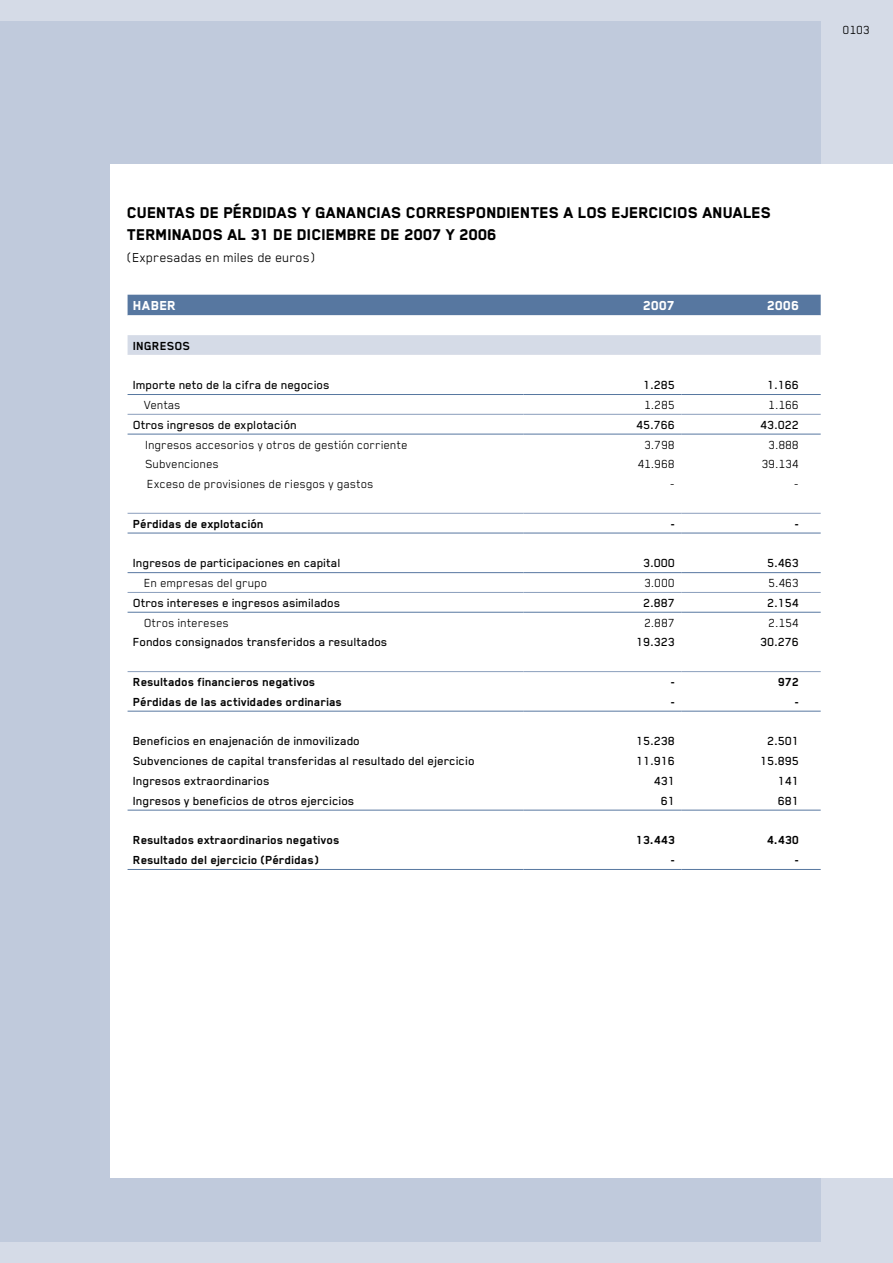
<style>
.page{position:relative;width:893px;height:1263px;background:#d5dbe7}
.page>*{position:absolute;margin:0;border:0;box-sizing:border-box;transform-origin:0 0}
.t1{font:800 18px "Blender";color:#000}
.t2{font:15px "Blender";color:#000}
.t3{font:800 15px "Blender";letter-spacing:.025em;color:#fff}
.t4{font:500 13.5px "Blender";color:#000}
.t5{font:13.5px "Blender";color:#000}
.t6{font:700 13.5px "Blender";color:#000}
</style>
<div class="page">
<div style="left:0;top:21px;width:821px;height:1221px;background:#c0cadc"></div>
<div style="left:111px;top:164px;width:782px;height:1014px;background:#fff"></div>
<div style="left:128px;top:295px;width:693px;height:20px;background:#5777a0"></div>
<div style="left:128px;top:335px;width:693px;height:20px;background:#d5dbe7"></div>
<svg style="left:128px;top:573px;width:693px;height:237px"></svg>
<svg style="left:128px;top:413px;width:693px;height:120px"></svg>
<hr style="left:128px;top:869px;width:395px;height:1px;background:#5777a0">
<hr style="left:523px;top:869px;width:158px;height:1px;background:#5777a0">
<hr style="left:681px;top:869px;width:140px;height:1px;background:#5777a0">
<hr style="left:128px;top:394px;width:395px;height:1px;background:#5777a0">
<hr style="left:523px;top:394px;width:158px;height:1px;background:#5777a0">
<hr style="left:681px;top:394px;width:140px;height:1px;background:#5777a0">
<hr style="left:128px;top:434px;width:395px;height:1px;background:#5777a0">
<hr style="left:523px;top:434px;width:158px;height:1px;background:#5777a0">
<hr style="left:681px;top:434px;width:140px;height:1px;background:#5777a0">
<hr style="left:128px;top:414px;width:395px;height:1px;background:#8a9ebc">
<hr style="left:523px;top:414px;width:158px;height:1px;background:#8a9ebc">
<hr style="left:681px;top:414px;width:140px;height:1px;background:#8a9ebc">
<hr style="left:128px;top:572px;width:395px;height:1px;background:#5777a0">
<hr style="left:523px;top:572px;width:158px;height:1px;background:#5777a0">
<hr style="left:681px;top:572px;width:140px;height:1px;background:#5777a0">
<hr style="left:128px;top:592px;width:395px;height:1px;background:#8a9ebc">
<hr style="left:523px;top:592px;width:158px;height:1px;background:#8a9ebc">
<hr style="left:681px;top:592px;width:140px;height:1px;background:#8a9ebc">
<hr style="left:128px;top:612px;width:395px;height:1px;background:#5777a0">
<hr style="left:523px;top:612px;width:158px;height:1px;background:#5777a0">
<hr style="left:681px;top:612px;width:140px;height:1px;background:#5777a0">
<hr style="left:128px;top:810px;width:395px;height:1px;background:#5777a0">
<hr style="left:523px;top:810px;width:158px;height:1px;background:#5777a0">
<hr style="left:681px;top:810px;width:140px;height:1px;background:#5777a0">
<hr style="left:128px;top:513px;width:395px;height:1px;background:#8a9ebc">
<hr style="left:523px;top:513px;width:158px;height:1px;background:#8a9ebc">
<hr style="left:681px;top:513px;width:140px;height:1px;background:#8a9ebc">
<hr style="left:128px;top:533px;width:395px;height:1px;background:#5777a0">
<hr style="left:523px;top:533px;width:158px;height:1px;background:#5777a0">
<hr style="left:681px;top:533px;width:140px;height:1px;background:#5777a0">
<hr style="left:128px;top:671px;width:395px;height:1px;background:#8a9ebc">
<hr style="left:523px;top:671px;width:158px;height:1px;background:#8a9ebc">
<hr style="left:681px;top:671px;width:140px;height:1px;background:#8a9ebc">
<hr style="left:128px;top:711px;width:395px;height:1px;background:#5777a0">
<hr style="left:523px;top:711px;width:158px;height:1px;background:#5777a0">
<hr style="left:681px;top:711px;width:140px;height:1px;background:#5777a0">
<p class="t5" style="left:843px;top:22px;width:29px">0103</p>
<h1 class="t1" style="left:128px;top:203px;width:11px">CUENTAS</h1>
<h1 class="t1" style="left:200px;top:203px;width:126px">DE PÉRDIDAS Y GANANCIAS</h1>
<h1 class="t1" style="left:406px;top:203px;width:11px">CORRESPON</h1>
<h1 class="t1" style="left:497px;top:203px;width:20px">DIENTES</h1>
<h1 class="t1" style="left:564px;top:203px;width:58px">A LOS EJERCICIOS</h1>
<h1 class="t1" style="left:703px;top:203px;width:12px">ANUA</h1>
<h1 class="t1" style="left:744px;top:203px;width:19px">LES</h1>
<h1 class="t1" style="left:128px;top:224px;width:11px">TERMINA</h1>
<h1 class="t1" style="left:193px;top:224px;width:124px">DOS AL 31 DE DICIEM</h1>
<h1 class="t1" style="left:348px;top:224px;width:151px">BRE DE 2007 Y 2006</h1>
<p class="t2" style="left:128px;top:249px;width:189px">(Expresadas en miles de euros)</p>
<p class="t3" style="left:134px;top:297px;width:36px">HABER</p>
<p class="t3" style="left:643px;top:297px;width:34px">2007</p>
<p class="t3" style="left:767px;top:297px;width:34px">2006</p>
<p class="t6" style="left:134px;top:338px;width:59px">INGRESOS</p>
<p class="t4" style="left:134px;top:378px;width:198px">Importe neto de la cifra de negocios</p>
<p class="t4" style="left:644px;top:378px;width:33px">1.285</p>
<p class="t4" style="left:768px;top:378px;width:33px">1.166</p>
<p class="t5" style="left:145px;top:397px;width:38px">Ventas</p>
<p class="t5" style="left:645px;top:397px;width:32px">1.285</p>
<p class="t5" style="left:769px;top:397px;width:32px">1.166</p>
<p class="t4" style="left:134px;top:417px;width:165px">Otros ingresos de explotación</p>
<p class="t4" style="left:637px;top:417px;width:40px">45.766</p>
<p class="t4" style="left:761px;top:417px;width:40px">43.022</p>
<p class="t5" style="left:146px;top:437px;width:264px">Ingresos accesorios y otros de gestión corriente</p>
<p class="t5" style="left:645px;top:437px;width:32px">3.798</p>
<p class="t5" style="left:769px;top:437px;width:32px">3.888</p>
<p class="t5" style="left:146px;top:457px;width:75px">Subvenciones</p>
<p class="t5" style="left:638px;top:457px;width:39px">41.968</p>
<p class="t5" style="left:762px;top:457px;width:39px">39.134</p>
<p class="t5" style="left:148px;top:476px;width:228px">Exceso de provisiones de riesgos y gastos</p>
<p class="t5" style="left:670px;top:476px;width:6px">-</p>
<p class="t5" style="left:794px;top:476px;width:6px">-</p>
<p class="t6" style="left:134px;top:516px;width:132px">Pérdidas de explotación</p>
<p class="t6" style="left:671px;top:516px;width:6px">-</p>
<p class="t6" style="left:795px;top:516px;width:6px">-</p>
<p class="t4" style="left:134px;top:556px;width:209px">Ingresos de participaciones en capital</p>
<p class="t4" style="left:644px;top:556px;width:33px">3.000</p>
<p class="t4" style="left:768px;top:556px;width:33px">5.463</p>
<p class="t5" style="left:145px;top:575px;width:125px">En empresas del grupo</p>
<p class="t5" style="left:645px;top:575px;width:32px">3.000</p>
<p class="t5" style="left:769px;top:575px;width:32px">5.463</p>
<p class="t4" style="left:134px;top:595px;width:209px">Otros intereses e ingresos asimilados</p>
<p class="t4" style="left:644px;top:595px;width:33px">2.887</p>
<p class="t4" style="left:768px;top:595px;width:33px">2.154</p>
<p class="t5" style="left:145px;top:615px;width:86px">Otros intereses</p>
<p class="t5" style="left:645px;top:615px;width:32px">2.887</p>
<p class="t5" style="left:769px;top:615px;width:32px">2.154</p>
<p class="t4" style="left:134px;top:635px;width:256px">Fondos consignados transferidos a resultados</p>
<p class="t4" style="left:637px;top:635px;width:40px">19.323</p>
<p class="t4" style="left:761px;top:635px;width:40px">30.276</p>
<p class="t6" style="left:134px;top:675px;width:184px">Resultados financieros negativos</p>
<p class="t6" style="left:671px;top:675px;width:6px">-</p>
<p class="t6" style="left:778px;top:675px;width:23px">972</p>
<p class="t6" style="left:134px;top:694px;width:210px">Pérdidas de las actividades ordinarias</p>
<p class="t6" style="left:671px;top:694px;width:6px">-</p>
<p class="t6" style="left:795px;top:694px;width:6px">-</p>
<p class="t4" style="left:134px;top:734px;width:228px">Beneficios en enajenación de inmovilizado</p>
<p class="t4" style="left:637px;top:734px;width:40px">15.238</p>
<p class="t4" style="left:768px;top:734px;width:33px">2.501</p>
<p class="t4" style="left:134px;top:754px;width:343px">Subvenciones de capital transferidas al resultado del ejercicio</p>
<p class="t4" style="left:637px;top:754px;width:40px">11.916</p>
<p class="t4" style="left:761px;top:754px;width:40px">15.895</p>
<p class="t4" style="left:134px;top:773px;width:138px">Ingresos extraordinarios</p>
<p class="t4" style="left:654px;top:773px;width:22px">431</p>
<p class="t4" style="left:779px;top:773px;width:22px">141</p>
<p class="t4" style="left:134px;top:793px;width:223px">Ingresos y beneficios de otros ejercicios</p>
<p class="t4" style="left:661px;top:793px;width:15px">61</p>
<p class="t4" style="left:779px;top:793px;width:22px">681</p>
<p class="t6" style="left:134px;top:833px;width:208px">Resultados extraordinarios negativos</p>
<p class="t6" style="left:636px;top:833px;width:40px">13.443</p>
<p class="t6" style="left:767px;top:833px;width:33px">4.430</p>
<p class="t6" style="left:134px;top:853px;width:187px">Resultado del ejercicio (Pérdidas)</p>
<p class="t6" style="left:671px;top:853px;width:6px">-</p>
<p class="t6" style="left:795px;top:853px;width:6px">-</p>
</div>
